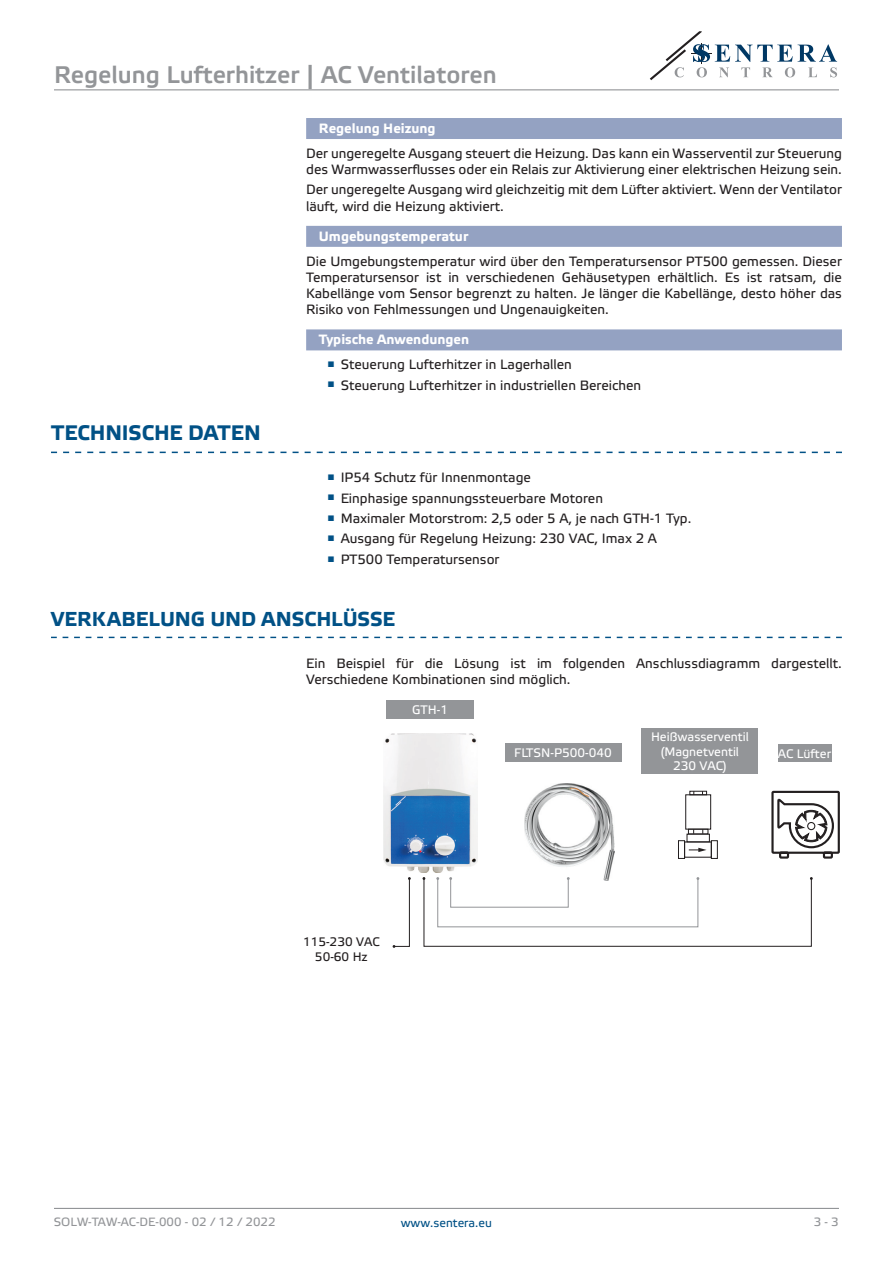
<style>
.page{position:relative;width:893px;height:1263px;background:#fff}
.page>*{position:absolute;margin:0;border:0;box-sizing:border-box;transform-origin:0 0}
.t1{font:24px "Etelka Medium Pro";color:#939598}
.t2{font:700 21px "Etelka Text Pro";color:#015186}
.t3{font:700 20.1px "Etelka Text Pro";color:#015186}
.Body_text{font:13.5px/16.2px "Etelka Text Pro";color:#231f20}
.Number-roman{font:700 13.5px "Etelka Text Pro";color:#fff}
.t4{font:12.3px/14.9px "Etelka Text Pro";color:#fff;text-align:center}
.t5{font:12.3px "Etelka Text Pro";color:#231f20}
.t6{font:12px "Etelka Text Pro";color:#939598}
.t7{font:12px "Etelka Text Pro";color:#015186}
</style>
<div class="page">
<svg style="left:650px;top:31px;width:187px;height:49px"></svg>
<hr style="left:54px;top:89px;width:785px;height:1px;background:#939598">
<hr style="left:54px;top:1208px;width:785px;height:1px;background:#939598">
<div style="left:306px;top:118px;width:536px;height:21px;background:#94a2c2"></div>
<div style="left:306px;top:226px;width:536px;height:21px;background:#94a2c2"></div>
<div style="left:306px;top:329px;width:536px;height:21px;background:#94a2c2"></div>
<svg style="left:51px;top:452px;width:791px;height:1px"></svg>
<svg style="left:51px;top:637px;width:791px;height:1px"></svg>
<div style="left:778px;top:744px;width:53px;height:18px;background:#939598"></div>
<img style="left:525px;top:783px;width:89px;height:93px">
<img style="left:384px;top:733px;width:93px;height:139px">
<svg style="left:771px;top:790px;width:69px;height:69px"></svg>
<svg style="left:422px;top:876px;width:391px;height:71px"></svg>
<svg style="left:392px;top:877px;width:19px;height:71px"></svg>
<div style="left:685px;top:794px;width:26px;height:36px;border:1px solid #231f20"></div>
<div style="left:688px;top:829px;width:20px;height:5px;border:1px solid #231f20"></div>
<div style="left:686px;top:834px;width:24px;height:8px;border:1px solid #231f20"></div>
<div style="left:684px;top:841px;width:28px;height:17px;border:1px solid #231f20"></div>
<div style="left:711px;top:840px;width:7px;height:19px;border:1px solid #231f20"></div>
<div style="left:678px;top:840px;width:7px;height:19px;border:1px solid #231f20"></div>
<svg style="left:689px;top:790px;width:19px;height:6px"></svg>
<svg style="left:689px;top:848px;width:17px;height:4px"></svg>
<div style="left:386px;top:700px;width:88px;height:19px;background:#939598"></div>
<div style="left:505px;top:743px;width:116px;height:18px;background:#939598"></div>
<div style="left:642px;top:728px;width:116px;height:46px;background:#939598"></div>
<h1 class="t1" style="left:54px;top:62px;width:444px">Regelung Lufterhitzer | AC Ventilatoren</h1>
<p class="t2" style="left:51px;top:421px;width:211px">TECHNISCHE DATEN</p>
<p class="Number-roman" style="left:319px;top:121px;width:118px">Regelung Heizung</p>
<p class="Body_text" style="left:306px;top:146px;width:537px">Der ungeregelte Ausgang steuert die Heizung. Das kann ein Wasserventil zur Steuerung des Warmwasserflusses oder ein Relais zur Aktivierung einer elektrischen Heizung sein.</p>
<p class="Body_text" style="left:306px;top:182px;width:537px">Der ungeregelte Ausgang wird gleichzeitig mit dem Lüfter aktiviert. Wenn der Ventilator läuft, wird die Heizung aktiviert.</p>
<p class="Number-roman" style="left:319px;top:229px;width:151px">Umgebungstemperatur</p>
<p class="Body_text" style="left:306px;top:254px;width:537px;text-align:justify">Die Umgebungstemperatur wird über den Temperatursensor PT500 gemessen. Dieser Temperatursensor ist in verschiedenen Gehäusetypen erhältlich. Es ist ratsam, die Kabellänge vom Sensor begrenzt zu halten. Je länger die Kabellänge, desto höher das Risiko von Fehlmessungen und Ungenauigkeiten.</p>
<p class="Number-roman" style="left:319px;top:332px;width:152px">Typische Anwendungen</p>
<p class="Body_text" style="left:327px;top:357px;width:246px"><sup>■</sup> Steuerung Lufterhitzer in Lagerhallen</p>
<p class="Body_text" style="left:327px;top:378px;width:315px"><sup>■</sup> Steuerung Lufterhitzer in industriellen Bereichen</p>
<p class="Body_text" style="left:327px;top:470px;width:205px"><sup>■</sup> IP54 Schutz für Innenmontage</p>
<p class="Body_text" style="left:327px;top:491px;width:277px"><sup>■</sup> Einphasige spannungssteuerbare Motoren</p>
<p class="Body_text" style="left:327px;top:511px;width:365px"><sup>■</sup> Maximaler Motorstrom: 2,5 oder 5 A, je nach GTH-1 Typ.</p>
<p class="Body_text" style="left:327px;top:531px;width:331px"><sup>■</sup> Ausgang für Regelung Heizung: 230 VAC, Imax 2 A</p>
<p class="Body_text" style="left:327px;top:552px;width:174px"><sup>■</sup> PT500 Temperatursensor</p>
<p class="t3" style="left:51px;top:608px;width:346px">VERKABELUNG UND ANSCHLÜSSE</p>
<p class="Body_text" style="left:306px;top:656px;width:537px">Ein Beispiel für die Lösung ist im folgenden Anschlussdiagramm dargestellt.<br>Verschiedene Kombinationen sind möglich.</p>
<p class="t4" style="left:412px;top:703px;width:37px">GTH-1</p>
<p class="t5" style="left:303px;top:935px;width:78px">115-230 VAC</p>
<p class="t5" style="left:315px;top:950px;width:54px">50-60 Hz</p>
<p class="t4" style="left:514px;top:746px;width:99px">FLTSN-P500-040</p>
<p class="t4" style="left:651px;top:730px;width:99px">Heißwasserventil</p>
<p class="t4" style="left:661px;top:745px;width:80px">(Magnetventil<br>230 VAC)</p>
<p class="t4" style="left:778px;top:747px;width:55px">AC Lüfter</p>
<p class="t6" style="left:54px;top:1215px;width:223px">SOLW-TAW-AC-DE-000 - 02 / 12 / 2022</p>
<p class="t7" style="left:401px;top:1216px;width:93px">www.sentera.eu</p>
<p class="t6" style="left:814px;top:1215px;width:27px">3 - 3</p>
</div>
